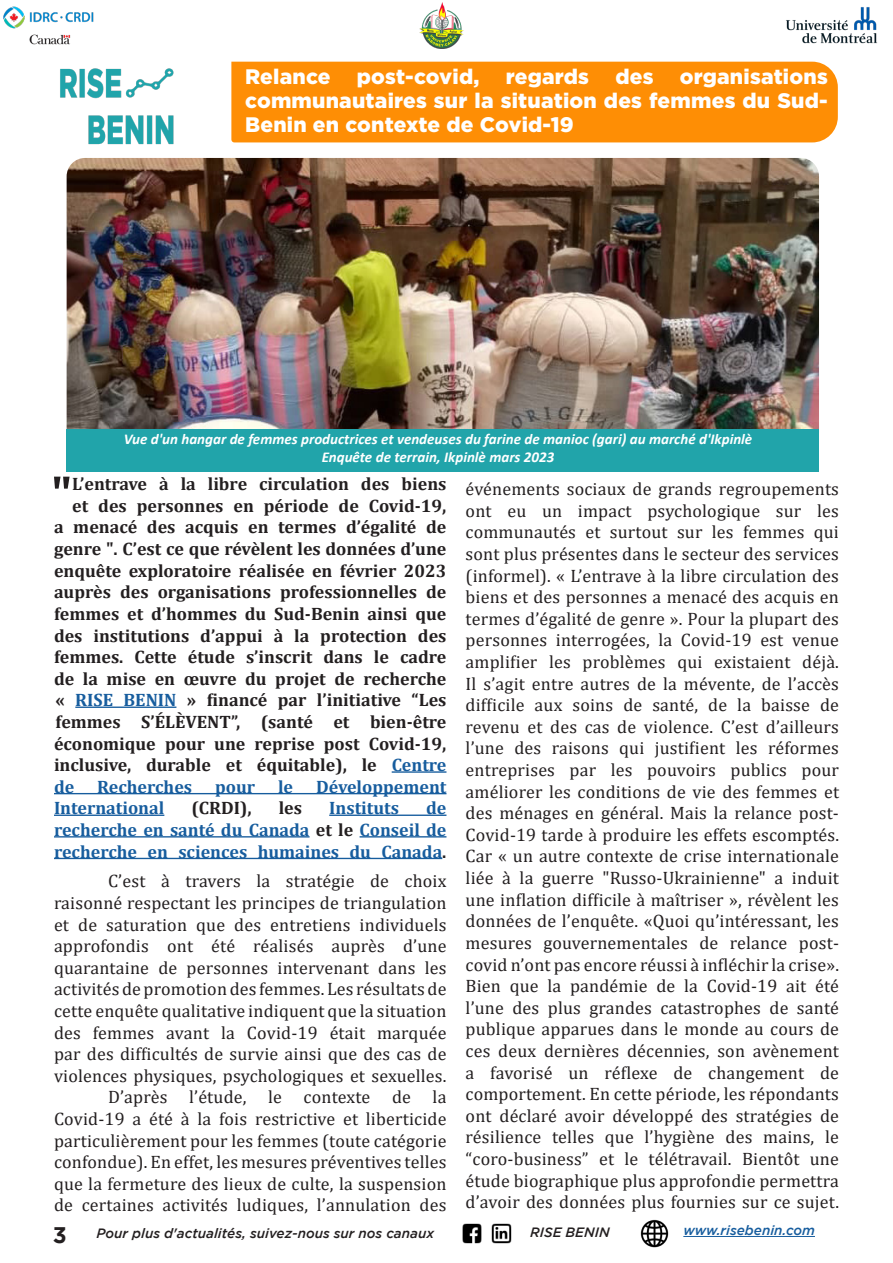
<style>
.page{position:relative;width:893px;height:1263px;background:#fff}
.page>*{position:absolute;margin:0;border:0;box-sizing:border-box;transform-origin:0 0}
.t1{font:700 50.4px "Cambria";color:#231f20}
.t2{font:700 22.5px "Gotham";color:#231f20}
.t3{font:900 21px/24px "Gotham";letter-spacing:.01em;color:#fff;text-align:justify}
.t4{font:18px/21.6px "Cambria";letter-spacing:.01em;color:#231f20;text-align:justify}
.t5{font:700 18px/21.6px "Cambria";color:#231f20;text-align:right}
.t6{font:700 18px/21.6px "Cambria";color:#175d9e;text-align:justify}
.t7{font:italic 700 15px "Calibri";color:#fff}
.t8{font:italic 500 13.5px "Gotham";color:#231f20}
.t9{font:italic 500 13.5px "Gotham";color:#175d9e}
.s1{color:#175d9e}
.s2{color:#231f20}
</style>
<div class="page">
<img style="left:3px;top:6px;width:91px;height:39px">
<img style="left:420px;top:3px;width:43px;height:46px">
<img style="left:786px;top:7px;width:92px;height:37px">
<img style="left:462px;top:1223px;width:50px;height:21px">
<img style="left:640px;top:1219px;width:29px;height:29px">
<hr style="left:683px;top:1236px;width:132px;height:1px;background:#175d9e">
<div style="left:231px;top:62px;width:607px;height:80px;background:#fe8e05"></div>
<hr style="left:75px;top:706px;width:101px;height:2px;background:#175d9e">
<hr style="left:392px;top:771px;width:54px;height:2px;background:#175d9e">
<hr style="left:54px;top:793px;width:392px;height:1px;background:#175d9e">
<hr style="left:54px;top:814px;width:110px;height:2px;background:#175d9e">
<hr style="left:329px;top:814px;width:117px;height:2px;background:#175d9e">
<hr style="left:54px;top:836px;width:256px;height:1px;background:#175d9e">
<hr style="left:360px;top:836px;width:86px;height:1px;background:#175d9e">
<hr style="left:54px;top:858px;width:388px;height:1px;background:#175d9e">
<img style="left:67px;top:158px;width:752px;height:271px">
<img style="left:60px;top:68px;width:114px;height:77px">
<div style="left:67px;top:429px;width:752px;height:43px;background:#21a4aa"></div>
<p class="t3" style="left:245px;top:64px;width:584px;text-indent:435px">organisations communautaires sur la situation des femmes du Sud-Benin en contexte de Covid-19</p>
<p class="t3" style="left:245px;top:64px;width:87px">Relance</p>
<p class="t3" style="left:357px;top:64px;width:124px">post-covid,</p>
<p class="t3" style="left:506px;top:64px;width:85px">regards</p>
<p class="t3" style="left:615px;top:64px;width:40px">des</p>
<p class="t7" style="left:124px;top:428px;width:630px">Vue d'un hangar de femmes productrices et vendeuses du farine de manioc (gari) au marché d'Ikpinlè</p>
<p class="t7" style="left:322px;top:446px;width:234px">Enquête de terrain, Ikpinlè mars 2023</p>
<p class="t1" style="left:51px;top:459px;width:23px">"</p>
<p class="t5" style="left:54px;top:473px;width:394px">L’entrave à la libre circulation des biens et des personnes en période de Covid-19,<br>a menacé des acquis en termes d’égalité de genre ". C’est ce que révèlent les données d’une enquête exploratoire réalisée en février 2023 auprès des organisations professionnelles de femmes et d’hommes du Sud-Benin ainsi que des institutions d’appui à la protection des femmes. Cette étude s’inscrit dans le cadre de la mise en œuvre du projet de recherche</p>
<p class="t5" style="left:54px;top:689px;width:394px;text-align:justify">« <span class="s1">RISE BENIN</span> » financé par l’initiative “Les femmes S’ÉLÈVENT”, (santé et bien-être économique pour une reprise post Covid-19, inclusive, durable et équitable), le <span class="s1">Centre de</span></p>
<p class="t6" style="left:97px;top:775px;width:96px">Recherches</p>
<p class="t6" style="left:215px;top:775px;width:42px">pour</p>
<p class="t6" style="left:278px;top:775px;width:17px">le</p>
<p class="t6" style="left:316px;top:775px;width:132px">Développement</p>
<p class="t6" style="left:54px;top:797px;width:112px">International</p>
<p class="t5" style="left:192px;top:797px;width:62px">(CRDI),</p>
<p class="t5" style="left:279px;top:797px;width:25px">les</p>
<p class="t6" style="left:329px;top:797px;width:71px">Instituts</p>
<p class="t6" style="left:54px;top:797px;width:394px;text-indent:372px">de recherche en santé du Canada <span class="s2">et le</span> Conseil de recherche en sciences humaines du Canada<span class="s2">.</span></p>
<p class="t4" style="left:54px;top:870px;width:394px;text-indent:54px">C’est à travers la stratégie de choix raisonné respectant les principes de triangulation et de saturation que des entretiens individuels approfondis ont été réalisés auprès d’une quarantaine de personnes intervenant dans les activités de promotion des femmes. Les résultats de cette enquête qualitative indiquent que la situation des femmes avant la Covid-19 était marquée par des difficultés de survie ainsi que des cas de violences physiques, psychologiques et sexuelles.</p>
<p class="t4" style="left:54px;top:1086px;width:394px;text-indent:54px">D’après l’étude, le contexte de la Covid-19 a été à la fois restrictive et liberticide particulièrement pour les femmes (toute catégorie confondue). En effet, les mesures préventives telles que la fermeture des lieux de culte, la suspension de certaines activités ludiques, l’annulation des</p>
<p class="t4" style="left:466px;top:478px;width:375px">événements sociaux de grands regroupements ont eu un impact psychologique sur les communautés et surtout sur les femmes qui sont plus présentes dans le secteur des services (informel). « L’entrave à la libre circulation des biens et des personnes a menacé des acquis en termes d’égalité de genre ». Pour la plupart des personnes interrogées, la Covid-19 est venue amplifier les problèmes qui existaient déjà.<br>Il s’agit entre autres de la mévente, de l’accès difficile aux soins de santé, de la baisse de revenu et des cas de violence. C’est d’ailleurs l’une des raisons qui justifient les réformes entreprises par les pouvoirs publics pour améliorer les conditions de vie des femmes et des ménages en général. Mais la relance post-Covid-19 tarde à produire les effets escomptés.<br>Car « un autre contexte de crise internationale liée à la guerre "Russo-Ukrainienne" a induit une inflation difficile à maîtriser », révèlent les données de l’enquête. «Quoi qu’intéressant, les mesures gouvernementales de relance post&shy;covid n’ont pas encore réussi à infléchir la crise».</p>
<p class="t4" style="left:466px;top:975px;width:375px">Bien que la pandémie de la Covid-19 ait été l’une des plus grandes catastrophes de santé publique apparues dans le monde au cours de ces deux dernières décennies, son avènement a favorisé un réflexe de changement de comportement. En cette période, les répondants ont déclaré avoir développé des stratégies de résilience telles que l’hygiène des mains, le “coro-business” et le télétravail. Bientôt une étude biographique plus approfondie permettra d’avoir des données plus fournies sur ce sujet.</p>
<p class="t2" style="left:53px;top:1222px;width:15px">3</p>
<p class="t8" style="left:97px;top:1226px;width:339px">Pour plus d'actualités, suivez-nous sur nos canaux</p>
<p class="t8" style="left:530px;top:1225px;width:81px">RISE BENIN</p>
<p class="t9" style="left:683px;top:1222px;width:133px">www.risebenin.com</p>
</div>
